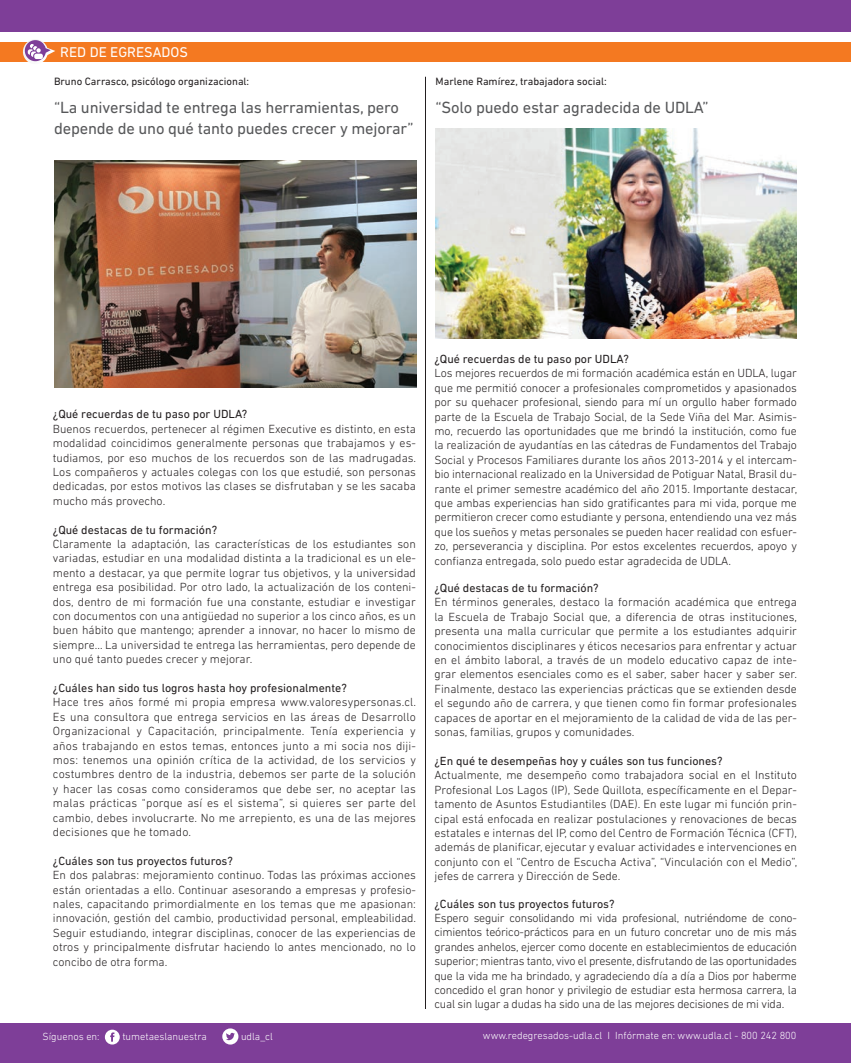
<style>
.page{position:relative;width:851px;height:1063px;background:#fff}
.page>*{position:absolute;margin:0;border:0;box-sizing:border-box;transform-origin:0 0}
.t1{font:16.5px/21px "DIN Next LT Pro";letter-spacing:-.01em;color:#57585a}
.t2{font:14.4px "DIN Next LT Pro";color:#fff}
.t3{font:300 12px/14.4px "DIN Next LT Pro";color:#231f20;text-align:justify}
.t4{font:12px "DIN Next LT Pro";color:#231f20}
.t5{font:10.8px "DIN Next LT Pro";color:#231f20}
.t6{font:300 10.5px "DIN Next LT Pro";color:#fff}
</style>
<div class="page">
<div style="left:0;top:0;width:850px;height:31px;background:#7e3e98"></div>
<div style="left:0;top:1023px;width:850px;height:40px;background:#7e3e98"></div>
<div style="left:0;top:42px;width:850px;height:20px;background:#f47921"></div>
<hr style="left:425px;top:77px;width:1px;height:932px;background:#231f20">
<svg style="left:23px;top:40px;width:32px;height:22px"></svg>
<svg style="left:105px;top:1030px;width:15px;height:15px"></svg>
<svg style="left:222px;top:1028px;width:16px;height:17px"></svg>
<img style="left:54px;top:160px;width:362px;height:228px">
<img style="left:435px;top:129px;width:361px;height:209px">
<p class="t2" style="left:60px;top:44px;width:129px">RED DE EGRESADOS</p>
<p class="t5" style="left:54px;top:75px;width:197px">Bruno Carrasco, psicólogo organizacional:</p>
<h1 class="t1" style="left:54px;top:97px;width:361px">“La universidad te entrega las herramientas, pero depende de uno qué tanto puedes crecer y mejorar”</h1>
<p class="t5" style="left:435px;top:75px;width:173px">Marlene Ramírez, trabajadora social:</p>
<h1 class="t1" style="left:435px;top:97px;width:274px">“Solo puedo estar agradecida de UDLA”</h1>
<p class="t4" style="left:53px;top:407px;width:196px">¿Qué recuerdas de tu paso por UDLA?</p>
<p class="t3" style="left:53px;top:421px;width:365px">Buenos recuerdos, pertenecer al régimen Executive es distinto, en esta modalidad coincidimos generalmente personas que trabajamos y es&shy;tudiamos, por eso muchos de los recuerdos son de las madrugadas.<br>Los compañeros y actuales colegas con los que estudié, son personas dedicadas, por estos motivos las clases se disfrutaban y se les sacaba mucho más provecho.</p>
<p class="t4" style="left:53px;top:523px;width:166px">¿Qué destacas de tu formación?</p>
<p class="t3" style="left:53px;top:537px;width:364px">Claramente la adaptación, las características de los estudiantes son variadas, estudiar en una modalidad distinta a la tradicional es un ele&shy;mento a destacar, ya que permite lograr tus objetivos, y la universidad entrega esa posibilidad. Por otro lado, la actualización de los conteni&shy;dos, dentro de mi formación fue una constante, estudiar e investigar con documentos con una antigüedad no superior a los cinco años, es un buen hábito que mantengo; aprender a innovar, no hacer lo mismo de siempre… La universidad te entrega las herramientas, pero depende de uno qué tanto puedes crecer y mejorar.</p>
<p class="t4" style="left:53px;top:681px;width:295px">¿Cuáles han sido tus logros hasta hoy profesionalmente?</p>
<p class="t3" style="left:53px;top:695px;width:365px">Hace tres años formé mi propia empresa www.valoresypersonas.cl.<br>Es una consultora que entrega servicios en las áreas de Desarrollo Organizacional y Capacitación, principalmente. Tenía experiencia y años trabajando en estos temas, entonces junto a mi socia nos diji&shy;mos: tenemos una opinión crítica de la actividad, de los servicios y costumbres dentro de la industria, debemos ser parte de la solución y hacer las cosas como consideramos que debe ser, no aceptar las malas prácticas “porque así es el sistema”, si quieres ser parte del cambio, debes involucrarte. No me arrepiento, es una de las mejores decisiones que he tomado.</p>
<p class="t4" style="left:53px;top:854px;width:181px">¿Cuáles son tus proyectos futuros?</p>
<p class="t3" style="left:53px;top:868px;width:365px">En dos palabras: mejoramiento continuo. Todas las próximas acciones están orientadas a ello. Continuar asesorando a empresas y profesio&shy;nales, capacitando primordialmente en los temas que me apasionan: innovación, gestión del cambio, productividad personal, empleabilidad.<br>Seguir estudiando, integrar disciplinas, conocer de las experiencias de otros y principalmente disfrutar haciendo lo antes mencionado, no lo concibo de otra forma.</p>
<p class="t4" style="left:434px;top:352px;width:196px">¿Qué recuerdas de tu paso por UDLA?</p>
<p class="t3" style="left:434px;top:366px;width:364px">Los mejores recuerdos de mi formación académica están en UDLA, lugar que me permitió conocer a profesionales comprometidos y apasionados por su quehacer profesional, siendo para mí un orgullo haber formado parte de la Escuela de Trabajo Social, de la Sede Viña del Mar. Asimis&shy;mo, recuerdo las oportunidades que me brindó la institución, como fue la realización de ayudantías en las cátedras de Fundamentos del Trabajo Social y Procesos Familiares durante los años 2013-2014 y el intercam&shy;bio internacional realizado en la Universidad de Potiguar Natal, Brasil du&shy;rante el primer semestre académico del año 2015. Importante destacar, que ambas experiencias han sido gratificantes para mi vida, porque me permitieron crecer como estudiante y persona, entendiendo una vez más que los sueños y metas personales se pueden hacer realidad con esfuer&shy;zo, perseverancia y disciplina. Por estos excelentes recuerdos, apoyo y confianza entregada, solo puedo estar agradecida de UDLA.</p>
<p class="t4" style="left:434px;top:581px;width:166px">¿Qué destacas de tu formación?</p>
<p class="t3" style="left:434px;top:595px;width:364px">En términos generales, destaco la formación académica que entrega la Escuela de Trabajo Social que, a diferencia de otras instituciones, presenta una malla curricular que permite a los estudiantes adquirir conocimientos disciplinares y éticos necesarios para enfrentar y actuar en el ámbito laboral, a través de un modelo educativo capaz de inte&shy;grar elementos esenciales como es el saber, saber hacer y saber ser.<br>Finalmente, destaco las experiencias prácticas que se extienden desde el segundo año de carrera, y que tienen como fin formar profesionales capaces de aportar en el mejoramiento de la calidad de vida de las per&shy;sonas, familias, grupos y comunidades.</p>
<p class="t4" style="left:434px;top:754px;width:289px">¿En qué te desempeñas hoy y cuáles son tus funciones?</p>
<p class="t3" style="left:434px;top:768px;width:364px">Actualmente, me desempeño como trabajadora social en el Instituto Profesional Los Lagos (IP), Sede Quillota, específicamente en el Depar&shy;tamento de Asuntos Estudiantiles (DAE). En este lugar mi función prin&shy;cipal está enfocada en realizar postulaciones y renovaciones de becas estatales e internas del IP, como del Centro de Formación Técnica (CFT), además de planificar, ejecutar y evaluar actividades e intervenciones en conjunto con el “Centro de Escucha Activa”, “Vinculación con el Medio”, jefes de carrera y Dirección de Sede.</p>
<p class="t4" style="left:434px;top:897px;width:181px">¿Cuáles son tus proyectos futuros?</p>
<p class="t3" style="left:434px;top:911px;width:364px">Espero seguir consolidando mi vida profesional, nutriéndome de cono&shy;cimientos teórico-prácticos para en un futuro concretar uno de mis más grandes anhelos, ejercer como docente en establecimientos de educación superior; mientras tanto, vivo el presente, disfrutando de las oportunidades que la vida me ha brindado, y agradeciendo día a día a Dios por haberme concedido el gran honor y privilegio de estudiar esta hermosa carrera, la cual sin lugar a dudas ha sido una de las mejores decisiones de mi vida.</p>
<p class="t6" style="left:43px;top:1031px;width:59px">Síguenos en:</p>
<p class="t6" style="left:122px;top:1031px;width:86px">tumetaeslanuestra</p>
<p class="t6" style="left:241px;top:1031px;width:33px">udla_cl</p>
<p class="t6" style="left:483px;top:1030px;width:315px">www.redegresados-udla.cl I Infórmate en: www.udla.cl - 800 242 800</p>
</div>
